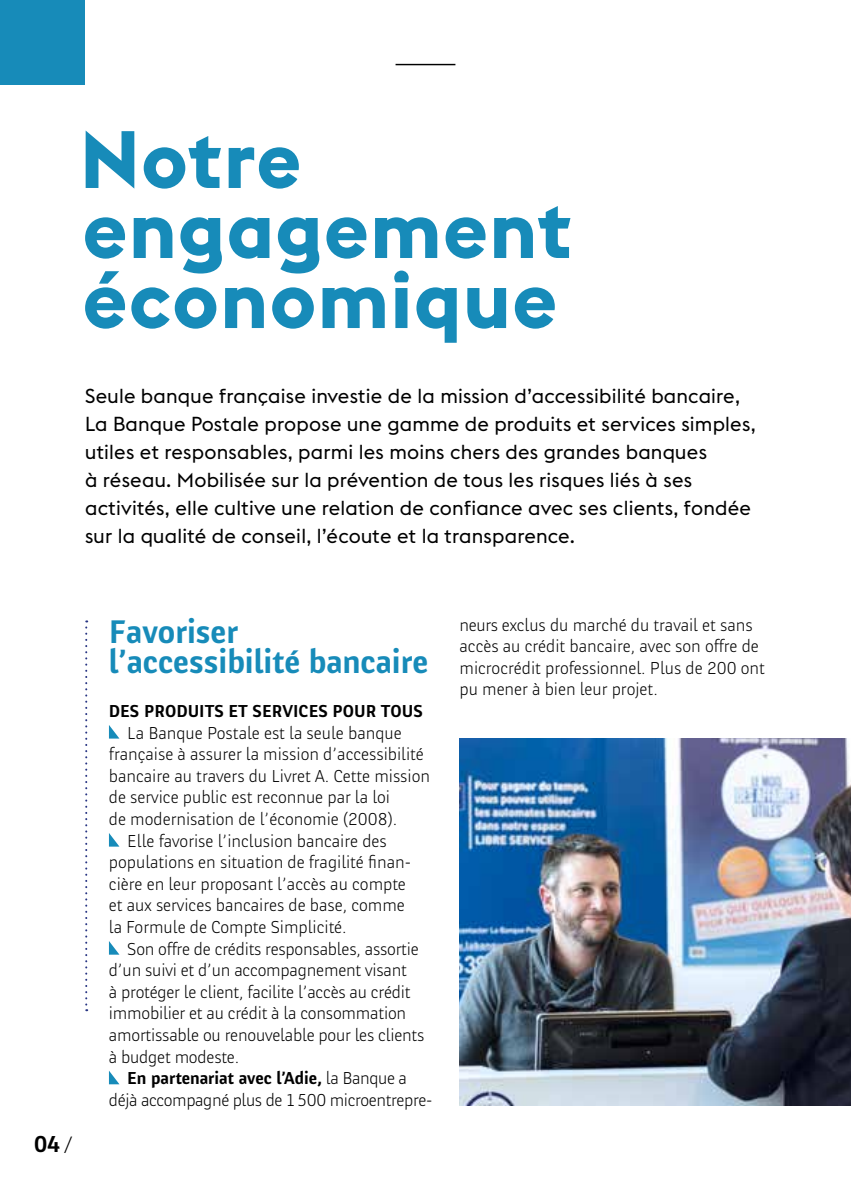
<style>
.page{position:relative;width:851px;height:1191px;background:#fff}
.page>*{position:absolute;margin:0;border:0;box-sizing:border-box;transform-origin:0 0}
.t1{font:700 80px/70px "Euclid Flex";letter-spacing:.02em;color:#178bb9}
.t2{font:700 34px/30px "Banque Post";color:#178bb9}
.t3{font:700 24px "Banque Post";color:#000}
.t4{font:20px/28px "Euclid Flex";letter-spacing:.01em;color:#000}
.t5{font:300 18px/21.6px "Banque Post";color:#000}
.t6{font:700 18px "Banque Post";color:#000}
.t7{font:300 18px "Banque Post";letter-spacing:-.02em;color:#000}
.s1{font-weight:300;font-size:22px}
.s2{font-weight:300}
</style>
<div class="page">
<hr style="left:395px;top:64px;width:60px;height:1px;background:#000">
<img style="left:459px;top:738px;width:391px;height:368px">
<svg style="left:85px;top:620px;width:2px;height:391px"></svg>
<svg style="left:109px;top:725px;width:10px;height:13px"></svg>
<svg style="left:109px;top:833px;width:10px;height:13px"></svg>
<svg style="left:109px;top:941px;width:10px;height:13px"></svg>
<svg style="left:109px;top:1071px;width:10px;height:13px"></svg>
<div style="left:0;top:0;width:85px;height:85px;background:#178bb9"></div>
<h1 class="t1" style="left:80px;top:125px;width:493px">Notre engagement économique</h1>
<p class="t4" style="left:85px;top:382px;width:672px">Seule banque française investie de la mission d’accessibilité bancaire, La Banque Postale propose une gamme de produits et services simples, utiles et responsables, parmi les moins chers des grandes banques<br>à réseau. Mobilisée sur la prévention de tous les risques liés à ses activités, elle cultive une relation de confiance avec ses clients, fondée sur la qualité de conseil, l’écoute et la transparence.</p>
<h3 class="t3" style="left:34px;top:1131px;width:40px">04<span class="s1">/</span></h3>
<h2 class="t2" style="left:109px;top:617px;width:321px">Favoriser l’accessibilité bancaire</h2>
<p class="t6" style="left:109px;top:701px;width:315px">DES PRODUITS ET SERVICES POUR TOUS</p>
<p class="t5" style="left:127px;top:722px;width:276px">La Banque Postale est la seule banque</p>
<p class="t5" style="left:109px;top:743px;width:316px">française à assurer la mission d’accessibilité</p>
<p class="t5" style="left:109px;top:765px;width:322px">bancaire au travers du Livret A. Cette mission</p>
<p class="t5" style="left:109px;top:787px;width:282px">de service public est reconnue par la loi</p>
<p class="t5" style="left:109px;top:808px;width:290px">de modernisation de l’économie (2008).</p>
<p class="t5" style="left:127px;top:830px;width:261px">Elle favorise l’inclusion bancaire des</p>
<p class="t5" style="left:109px;top:851px;width:303px">populations en situation de fragilité finan-</p>
<p class="t5" style="left:109px;top:873px;width:298px">cière en leur proposant l’accès au compte</p>
<p class="t5" style="left:109px;top:895px;width:297px">et aux services bancaires de base, comme</p>
<p class="t5" style="left:109px;top:916px;width:239px">la Formule de Compte Simplicité.</p>
<p class="t5" style="left:127px;top:938px;width:293px">Son offre de crédits responsables, assortie</p>
<p class="t5" style="left:109px;top:959px;width:299px">d’un suivi et d’un accompagnement visant</p>
<p class="t5" style="left:109px;top:981px;width:303px">à protéger le client, facilite l’accès au crédit</p>
<p class="t5" style="left:109px;top:1003px;width:299px">immobilier et au crédit à la consommation</p>
<p class="t5" style="left:109px;top:1024px;width:317px">amortissable ou renouvelable pour les clients</p>
<p class="t5" style="left:109px;top:1046px;width:132px">à budget modeste.</p>
<p class="t6" style="left:127px;top:1068px;width:281px">En partenariat avec l’Adie, <span class="s2">la Banque a</span></p>
<p class="t7" style="left:109px;top:1090px;width:325px">déjà accompagné plus de 1500 microentrepre-</p>
<p class="t5" style="left:459px;top:614px;width:307px">neurs exclus du marché du travail et sans accès au crédit bancaire, avec son offre de microcrédit professionnel. Plus de 200 ont pu mener à bien leur projet.</p>
</div>
